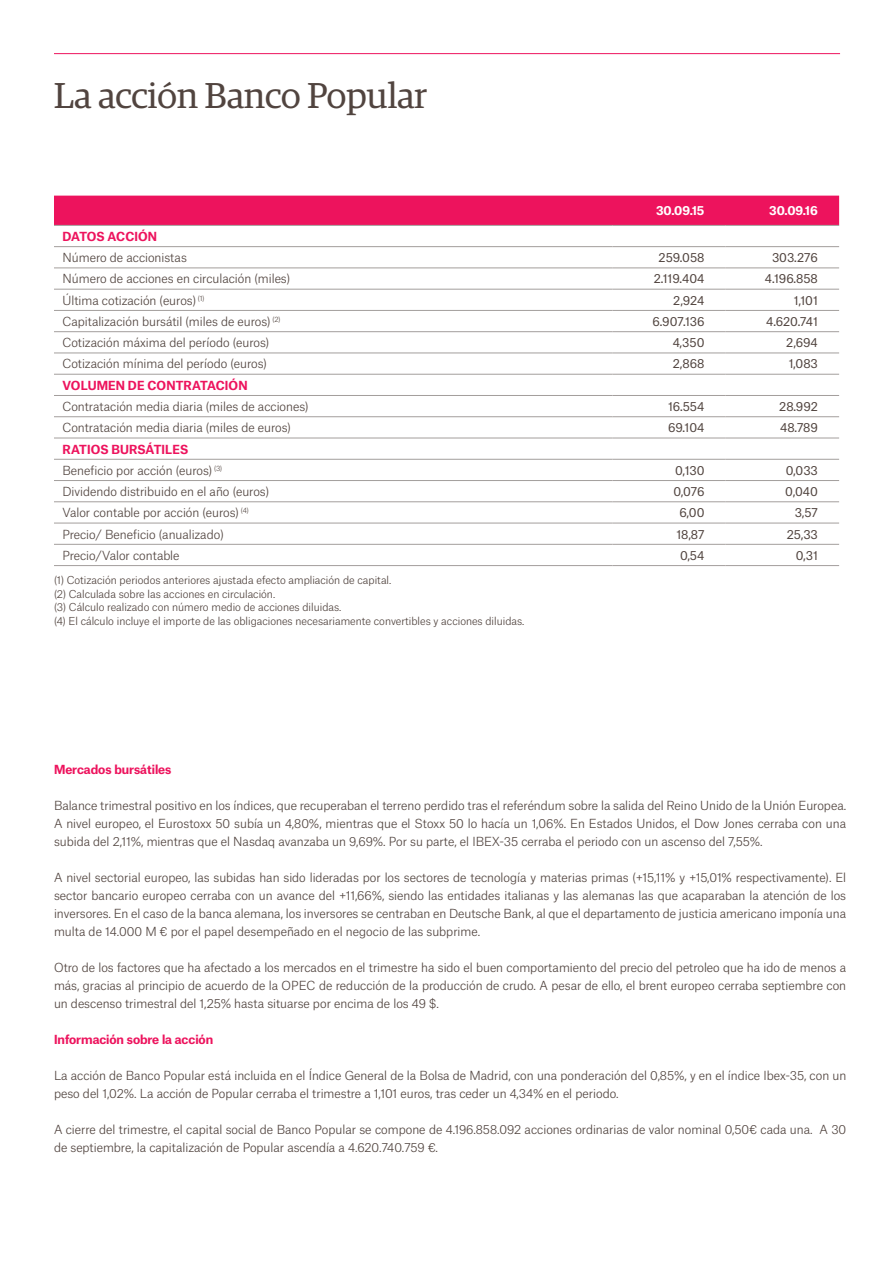
<style>
.page{position:relative;width:893px;height:1263px;background:#fff}
.page>*{position:absolute;margin:0;border:0;box-sizing:border-box;transform-origin:0 0}
.t1{font:36px "Popular Serif";color:#51443f}
.t2{font:300 12px/18px "Popular Sans";color:#51443f}
.t3{font:12px "Popular Sans";color:#51443f}
.t4{font:700 12px "Popular Sans";color:#ed135d}
.t5{font:700 12px "Popular Sans";color:#fff}
.t6{font:300 10.5px/13.5px "Popular Sans";color:#51443f}
.s1{font-weight:700;color:#ed135d}
</style>
<div class="page">
<hr style="left:54px;top:53px;width:786px;height:1px;background:#ed135d">
<div style="left:54px;top:196px;width:785px;height:29px;background:#ed135d"></div>
<svg style="left:54px;top:247px;width:785px;height:297px"></svg>
<hr style="left:54px;top:225px;width:558px;height:1px;background:#a39e9c">
<hr style="left:612px;top:225px;width:114px;height:1px;background:#a39e9c">
<hr style="left:726px;top:225px;width:113px;height:1px;background:#a39e9c">
<hr style="left:54px;top:246px;width:558px;height:1px;background:#a39e9c">
<hr style="left:54px;top:267px;width:558px;height:1px;background:#a39e9c">
<hr style="left:612px;top:246px;width:114px;height:1px;background:#a39e9c">
<hr style="left:726px;top:246px;width:113px;height:1px;background:#a39e9c">
<hr style="left:54px;top:289px;width:558px;height:1px;background:#a39e9c">
<hr style="left:612px;top:267px;width:114px;height:1px;background:#a39e9c">
<hr style="left:726px;top:267px;width:113px;height:1px;background:#a39e9c">
<hr style="left:54px;top:310px;width:558px;height:1px;background:#a39e9c">
<hr style="left:54px;top:331px;width:558px;height:1px;background:#a39e9c">
<hr style="left:54px;top:353px;width:558px;height:1px;background:#a39e9c">
<hr style="left:54px;top:374px;width:558px;height:1px;background:#a39e9c">
<hr style="left:54px;top:395px;width:558px;height:1px;background:#a39e9c">
<hr style="left:54px;top:416px;width:558px;height:1px;background:#a39e9c">
<hr style="left:54px;top:438px;width:558px;height:1px;background:#a39e9c">
<hr style="left:54px;top:459px;width:558px;height:1px;background:#a39e9c">
<hr style="left:54px;top:480px;width:558px;height:1px;background:#a39e9c">
<hr style="left:54px;top:501px;width:558px;height:1px;background:#a39e9c">
<hr style="left:54px;top:523px;width:558px;height:1px;background:#a39e9c">
<hr style="left:54px;top:544px;width:558px;height:1px;background:#a39e9c">
<hr style="left:54px;top:565px;width:558px;height:1px;background:#a39e9c">
<hr style="left:612px;top:289px;width:114px;height:1px;background:#a39e9c">
<hr style="left:726px;top:289px;width:113px;height:1px;background:#a39e9c">
<hr style="left:612px;top:310px;width:114px;height:1px;background:#a39e9c">
<hr style="left:726px;top:310px;width:113px;height:1px;background:#a39e9c">
<hr style="left:612px;top:331px;width:114px;height:1px;background:#a39e9c">
<hr style="left:726px;top:331px;width:113px;height:1px;background:#a39e9c">
<hr style="left:612px;top:353px;width:114px;height:1px;background:#a39e9c">
<hr style="left:726px;top:353px;width:113px;height:1px;background:#a39e9c">
<hr style="left:612px;top:374px;width:114px;height:1px;background:#a39e9c">
<hr style="left:726px;top:374px;width:113px;height:1px;background:#a39e9c">
<hr style="left:612px;top:395px;width:114px;height:1px;background:#a39e9c">
<hr style="left:726px;top:395px;width:113px;height:1px;background:#a39e9c">
<hr style="left:612px;top:416px;width:114px;height:1px;background:#a39e9c">
<hr style="left:726px;top:416px;width:113px;height:1px;background:#a39e9c">
<hr style="left:612px;top:438px;width:114px;height:1px;background:#a39e9c">
<hr style="left:726px;top:438px;width:113px;height:1px;background:#a39e9c">
<hr style="left:612px;top:459px;width:114px;height:1px;background:#a39e9c">
<hr style="left:726px;top:459px;width:113px;height:1px;background:#a39e9c">
<hr style="left:612px;top:480px;width:114px;height:1px;background:#a39e9c">
<hr style="left:726px;top:480px;width:113px;height:1px;background:#a39e9c">
<hr style="left:612px;top:501px;width:114px;height:1px;background:#a39e9c">
<hr style="left:726px;top:501px;width:113px;height:1px;background:#a39e9c">
<hr style="left:612px;top:523px;width:114px;height:1px;background:#a39e9c">
<hr style="left:726px;top:523px;width:113px;height:1px;background:#a39e9c">
<hr style="left:612px;top:544px;width:114px;height:1px;background:#a39e9c">
<hr style="left:726px;top:544px;width:113px;height:1px;background:#a39e9c">
<hr style="left:612px;top:565px;width:114px;height:1px;background:#a39e9c">
<hr style="left:726px;top:565px;width:113px;height:1px;background:#a39e9c">
<h1 class="t1" style="left:54px;top:71px;width:375px">La acción Banco Popular</h1>
<p class="t5" style="left:656px;top:201px;width:50px">30.09.15</p>
<p class="t5" style="left:769px;top:201px;width:50px">30.09.16</p>
<p class="t4" style="left:63px;top:226px;width:10px">DATOS</p>
<p class="t4" style="left:108px;top:226px;width:10px">ACCIÓN</p>
<p class="t2" style="left:63px;top:247px;width:126px">Número de accionistas</p>
<p class="t3" style="left:659px;top:248px;width:47px">259.058</p>
<p class="t3" style="left:772px;top:248px;width:47px">303.276</p>
<p class="t2" style="left:63px;top:269px;width:229px">Número de acciones en circulación (miles)</p>
<p class="t3" style="left:654px;top:269px;width:52px">2.119.404</p>
<p class="t3" style="left:765px;top:269px;width:54px">4.196.858</p>
<p class="t2" style="left:63px;top:290px;width:144px">Última cotización (euros) <sup>(1)</sup></p>
<p class="t3" style="left:673px;top:290px;width:33px">2,924</p>
<p class="t3" style="left:794px;top:290px;width:25px">1,101</p>
<p class="t2" style="left:63px;top:311px;width:219px">Capitalización bursátil (miles de euros) <sup>(2)</sup></p>
<p class="t3" style="left:653px;top:312px;width:53px">6.907.136</p>
<p class="t3" style="left:766px;top:312px;width:53px">4.620.741</p>
<p class="t2" style="left:63px;top:332px;width:208px">Cotización máxima del período (euros)</p>
<p class="t3" style="left:673px;top:333px;width:33px">4,350</p>
<p class="t3" style="left:786px;top:333px;width:33px">2,694</p>
<p class="t2" style="left:63px;top:354px;width:206px">Cotización mínima del período (euros)</p>
<p class="t3" style="left:673px;top:354px;width:33px">2,868</p>
<p class="t3" style="left:789px;top:354px;width:31px">1,083</p>
<p class="t4" style="left:63px;top:375px;width:45px">VOLUMEN</p>
<p class="t4" style="left:128px;top:375px;width:29px">DE CONTRATACIÓN</p>
<p class="t2" style="left:63px;top:396px;width:248px">Contratación media diaria (miles de acciones)</p>
<p class="t3" style="left:668px;top:397px;width:38px">16.554</p>
<p class="t3" style="left:779px;top:397px;width:40px">28.992</p>
<p class="t2" style="left:63px;top:417px;width:230px">Contratación media diaria (miles de euros)</p>
<p class="t3" style="left:668px;top:418px;width:38px">69.104</p>
<p class="t3" style="left:780px;top:418px;width:39px">48.789</p>
<p class="t4" style="left:63px;top:439px;width:17px">RATIOS</p>
<p class="t2" style="left:63px;top:437px;width:161px;line-height:21.3px;text-indent:49px"><span class="s1">BURSÁTILES<br></span>Beneficio por acción (euros) <sup>(3)</sup></p>
<p class="t3" style="left:675px;top:460px;width:31px">0,130</p>
<p class="t3" style="left:786px;top:460px;width:34px">0,033</p>
<p class="t2" style="left:63px;top:481px;width:208px">Dividendo distribuido en el año (euros)</p>
<p class="t3" style="left:673px;top:482px;width:33px">0,076</p>
<p class="t3" style="left:785px;top:482px;width:34px">0,040</p>
<p class="t2" style="left:63px;top:503px;width:188px">Valor contable por acción (euros) <sup>(4)</sup></p>
<p class="t3" style="left:679px;top:503px;width:27px">6,00</p>
<p class="t3" style="left:795px;top:503px;width:25px">3,57</p>
<p class="t2" style="left:63px;top:524px;width:163px">Precio/ Beneficio (anualizado)</p>
<p class="t3" style="left:676px;top:524px;width:29px">18,87</p>
<p class="t3" style="left:787px;top:524px;width:32px">25,33</p>
<p class="t2" style="left:63px;top:545px;width:119px">Precio/Valor contable</p>
<p class="t3" style="left:680px;top:546px;width:26px">0,54</p>
<p class="t3" style="left:796px;top:546px;width:24px">0,31</p>
<p class="t6" style="left:54px;top:572px;width:472px">(1) Cotización periodos anteriores ajustada efecto ampliación de capital.<br>(2) Calculada sobre las acciones en circulación.<br>(3) Cálculo realizado con número medio de acciones diluidas.<br>(4) El cálculo incluye el importe de las obligaciones necesariamente convertibles y acciones diluidas.</p>
<p class="t4" style="left:54px;top:760px;width:119px">MERCADOS BURSÁTILES</p>
<p class="t2" style="left:54px;top:795px;width:794px;text-align:justify">Balance trimestral positivo en los índices, que recuperaban el terreno perdido tras el referéndum sobre la salida del Reino Unido de la Unión Europea.<br>A nivel europeo, el Eurostoxx 50 subía un 4,80%, mientras que el Stoxx 50 lo hacía un 1,06%. En Estados Unidos, el Dow Jones cerraba con una subida del 2,11%, mientras que el Nasdaq avanzaba un 9,69%. Por su parte, el IBEX-35 cerraba el periodo con un ascenso del 7,55%.</p>
<p class="t2" style="left:54px;top:867px;width:794px;text-align:justify">A nivel sectorial europeo, las subidas han sido lideradas por los sectores de tecnología y materias primas (+15,11% y +15,01% respectivamente). El sector bancario europeo cerraba con un avance del +11,66%, siendo las entidades italianas y las alemanas las que acaparaban la atención de los inversores. En el caso de la banca alemana, los inversores se centraban en Deutsche Bank, al que el departamento de justicia americano imponía una multa de 14.000 M € por el papel desempeñado en el negocio de las subprime.</p>
<p class="t2" style="left:54px;top:957px;width:794px;text-align:justify">Otro de los factores que ha afectado a los mercados en el trimestre ha sido el buen comportamiento del precio del petroleo que ha ido de menos a más, gracias al principio de acuerdo de la OPEC de reducción de la producción de crudo. A pesar de ello, el brent europeo cerraba septiembre con un descenso trimestral del 1,25% hasta situarse por encima de los 49 $.</p>
<p class="t4" style="left:54px;top:1030px;width:161px">INFORMACIÓN SOBRE LA ACCIÓN</p>
<p class="t2" style="left:54px;top:1065px;width:794px">La acción de Banco Popular está incluida en el Índice General de la Bolsa de Madrid, con una ponderación del 0,85%, y en el índice Ibex-35, con un peso del 1,02%. La acción de Popular cerraba el trimestre a 1,101 euros, tras ceder un 4,34% en el periodo.</p>
<p class="t2" style="left:54px;top:1119px;width:794px">A cierre del trimestre, el capital social de Banco Popular se compone de 4.196.858.092 acciones ordinarias de valor nominal 0,50€ cada una. A 30 de septiembre, la capitalización de Popular ascendía a 4.620.740.759 €.</p>
</div>
